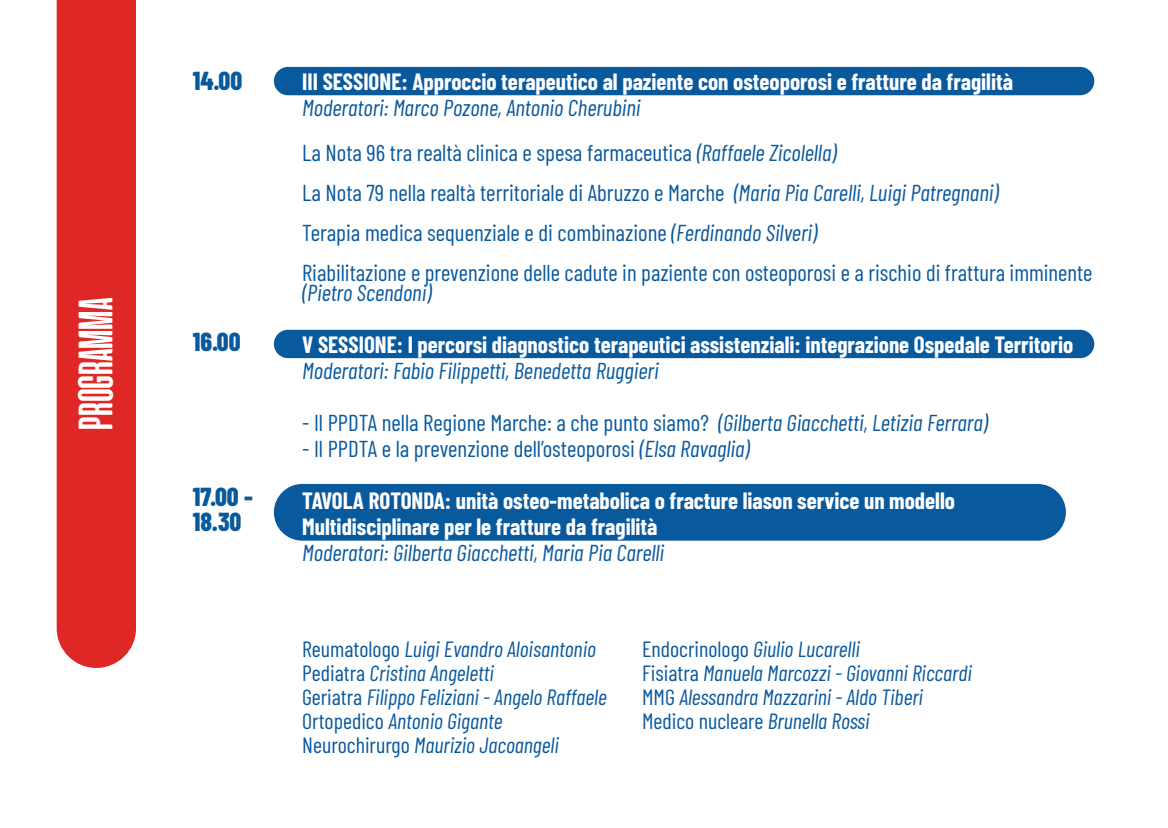
<style>
.page{position:relative;width:1168px;height:828px;background:#fff}
.page>*{position:absolute;margin:0;border:0;box-sizing:border-box;transform-origin:0 0}
.t1{font:700 48px "Cinematografica";color:#fff}
.t2{font:800 26px/25px "Barlow Condensed";color:#09599d}
.t3{font:23px/40px "Barlow Condensed";color:#09599d}
.t4{font:700 23px/26px "Barlow Condensed";color:#fff}
.t5{font:italic 23px/45px "Barlow Condensed";color:#09599d}
.t6{font:italic 22px/24px "Barlow Condensed";color:#09599d}
.s1{font-style:normal}
.s2{font-style:italic}
</style>
<div class="page">
<div style="left:274px;top:484px;width:792px;height:56px;background:#09599d;border-radius:28px"></div>
<div style="left:274px;top:330px;width:820px;height:28px;background:#09599d;border-radius:14px"></div>
<div style="left:274px;top:67px;width:820px;height:28px;background:#09599d;border-radius:14px"></div>
<div style="left:57px;top:0;width:79px;height:668px;background:#df2826"></div>
<h1 class="t1" style="left:70px;top:429px;width:133px;rotate:-90deg">PROGRAMMA</h1>
<p class="t2" style="left:193px;top:67px;width:51px">14.00</p>
<p class="t2" style="left:193px;top:328px;width:49px">16.00</p>
<p class="t2" style="left:193px;top:483px;width:62px">17.00 -<br>18.30</p>
<p class="t4" style="left:302px;top:67px;width:712px">III SESSIONE: Approccio terapeutico al paziente con osteoporosi e fratture da fragilità</p>
<p class="t5" style="left:302px;top:83px;width:536px">Moderatori: Marco Pozone, Antonio Cherubini<br><span class="s1">La Nota 96 tra realtà clinica e spesa farmaceutica</span> (Raffaele Zicolella)</p>
<p class="t3" style="left:302px;top:171px;width:792px">La Nota 79 nella realtà territoriale di Abruzzo e Marche <span class="s2">(Maria Pia Carelli, Luigi Patregnani)<br></span>Terapia medica sequenziale e di combinazione <span class="s2">(Ferdinando Silveri)<br></span>Riabilitazione e prevenzione delle cadute in paziente con osteoporosi e a rischio di frattura imminente</p>
<p class="t5" style="left:302px;top:268px;width:131px">(Pietro Scendoni)</p>
<p class="t4" style="left:302px;top:330px;width:772px">V SESSIONE: I percorsi diagnostico terapeutici assistenziali: integrazione Ospedale Territorio</p>
<p class="t5" style="left:302px;top:346px;width:358px">Moderatori: Fabio Filippetti, Benedetta Ruggieri</p>
<p class="t3" style="left:302px;top:401px;width:687px">- Il PPDTA nella Regione Marche: a che punto siamo? <span class="s2">(Gilberta Giacchetti, Letizia Ferrara)</span></p>
<p class="t3" style="left:302px;top:427px;width:449px">- Il PPDTA e la prevenzione dell’osteoporosi <span class="s2">(Elsa Ravaglia)</span></p>
<p class="t4" style="left:302px;top:486px;width:654px">TAVOLA ROTONDA: unità osteo-metabolica o fracture liason service un modello<br>Multidisciplinare per le fratture da fragilità</p>
<p class="t5" style="left:302px;top:528px;width:363px">Moderatori: Gilberta Giacchetti, Maria Pia Carelli</p>
<p class="t6" style="left:302px;top:635px;width:306px"><span class="s1">Reumatologo</span> Luigi Evandro Aloisantonio <span class="s1">Pediatra</span> Cristina Angeletti<br><span class="s1">Geriatra</span> Filippo Feliziani - Angelo Raffaele <span class="s1">Ortopedico</span> Antonio Gigante <span class="s1">Neurochirurgo</span> Maurizio Jacoangeli</p>
<p class="t6" style="left:642px;top:635px;width:331px"><span class="s1">Endocrinologo</span> Giulio Lucarelli<br><span class="s1">Fisiatra</span> Manuela Marcozzi - Giovanni Riccardi <span class="s1">MMG</span> Alessandra Mazzarini - Aldo Tiberi <span class="s1">Medico nucleare</span> Brunella Rossi</p>
</div>
